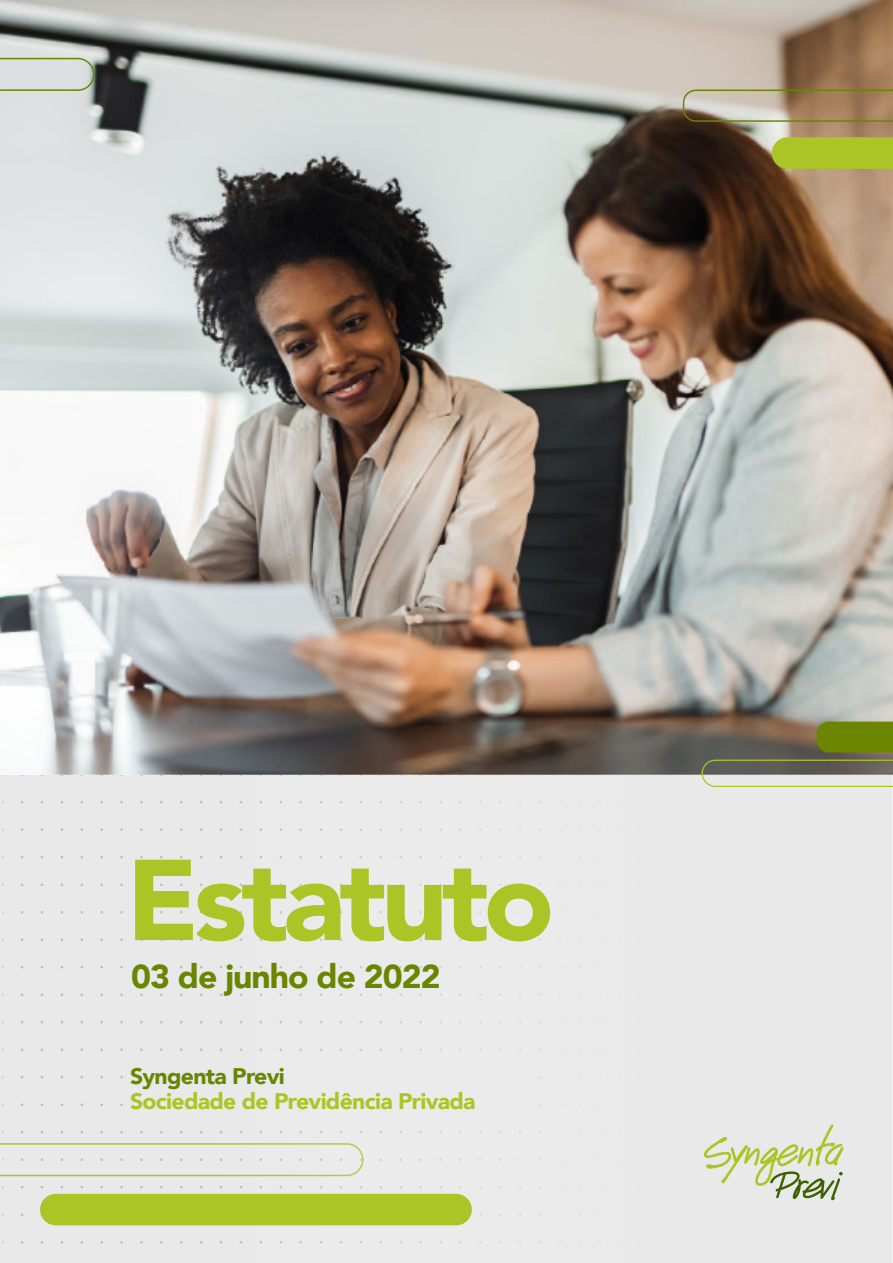
<style>
.page{position:relative;width:893px;height:1263px;background:#fff}
.page>*{position:absolute;margin:0;border:0;box-sizing:border-box;transform-origin:0 0}
.t1{font:900 113.4px "Avenir";letter-spacing:-.05em;color:#abc527}
.t2{font:900 33px "Avenir";letter-spacing:-.03em;color:#6b8500}
.t3{font:900 22.5px "Avenir";letter-spacing:-.03em;color:#abc527}
.t4{font:900 22.5px "Avenir";letter-spacing:-.03em;color:#6b8500}
</style>
<div class="page">
<div style="left:0;top:747px;width:891px;height:516px;background:#e9e9e9"></div>
<svg style="left:0;top:1143px;width:204px;height:33px"></svg>
<div style="left:204px;top:744px;width:689px;height:519px;background:#eaeaea"></div>
<div style="left:40px;top:1194px;width:432px;height:31px;background:#abc527;border-radius:16px"></div>
<img style="left:0;top:0;width:893px;height:775px">
<svg style="left:698px;top:760px;width:195px;height:27px"></svg>
<svg style="left:0;top:58px;width:94px;height:33px;background:#cfd5c9"></svg>
<svg style="left:772px;top:137px;width:121px;height:32px;background:#aac32a"></svg>
<div style="left:816px;top:722px;width:77px;height:30px;background:#6b8500"></div>
<svg style="left:683px;top:90px;width:210px;height:32px;background:#ad9a7a"></svg>
<svg style="left:809px;top:1172px;width:34px;height:28px"></svg>
<svg style="left:704px;top:1137px;width:105px;height:62px"></svg>
<svg style="left:797px;top:1124px;width:47px;height:42px"></svg>
<h1 class="t1" style="left:126px;top:803px;width:430px">Estatuto</h1>
<h2 class="t2" style="left:131px;top:948px;width:311px">03 de junho de 2022</h2>
<p class="t4" style="left:130px;top:1056px;width:156px">Syngenta Previ</p>
<p class="t3" style="left:130px;top:1082px;width:347px">Sociedade de Previdência Privada</p>
</div>
